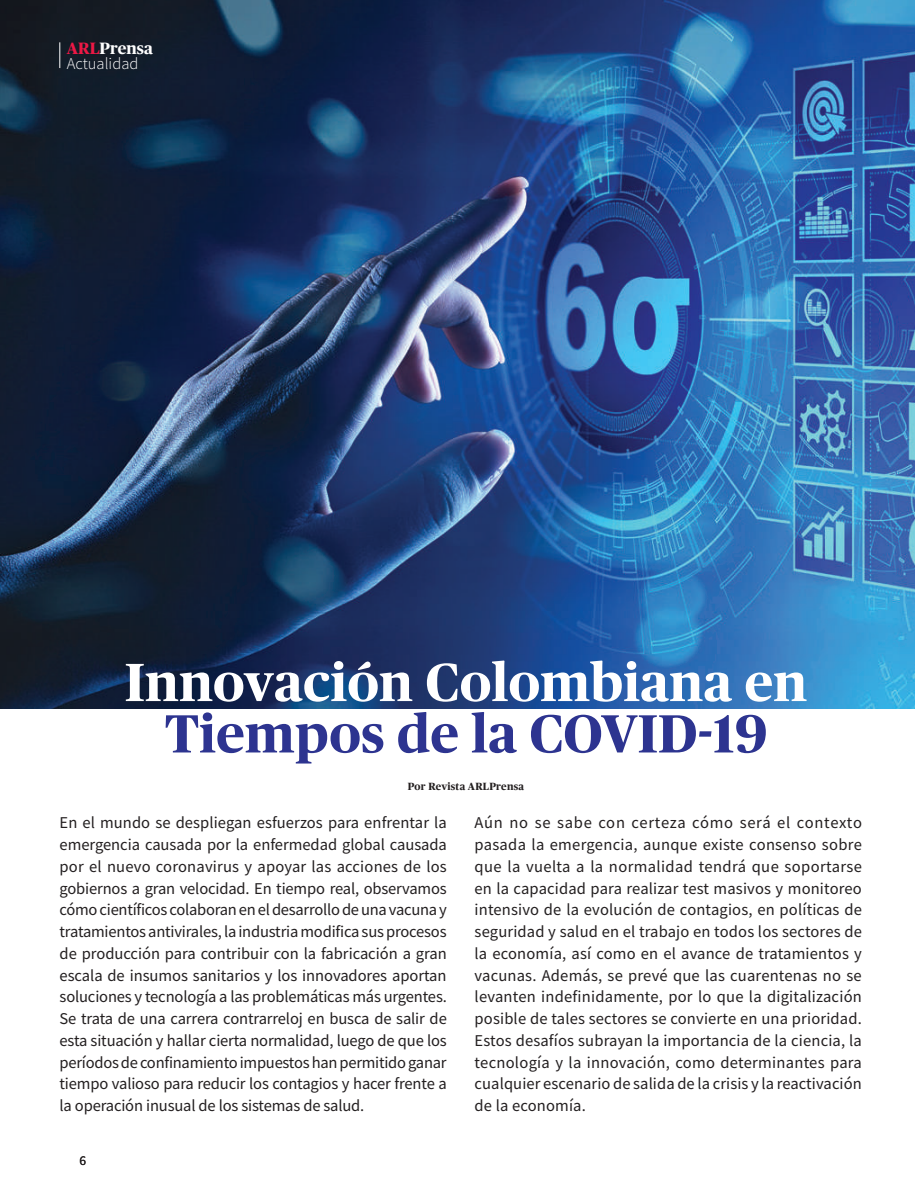
<style>
.page{position:relative;width:915px;height:1191px;background:#fff}
.page>*{position:absolute;margin:0;border:0;box-sizing:border-box;transform-origin:0 0}
.t1{font:700 53.55px "Publico Headline";letter-spacing:.01em;color:#fff}
.t2{font:700 53.55px "Publico Headline";letter-spacing:.01em;color:#2d3490}
.t3{font:16.5px/21.8px "Source Sans Pro";letter-spacing:-.01em;color:#231f20;text-align:justify}
.t4{font:300 16.5px "Source Sans Pro";color:#fff}
.t5{font:700 16.5px "Publico Headline";color:#fff}
.t6{font:13.5px "Source Sans Pro";color:#231f20}
.t7{font:700 10.5px "Publico Headline";letter-spacing:.02em;color:#231f20}
.s1{color:#ed1845}
</style>
<div class="page">
<img style="left:0;top:0;width:914px;height:708px">
<svg style="left:59px;top:42px;width:1px;height:26px"></svg>
<p class="t5" style="left:67px;top:37px;width:88px"><span class="s1">ARL</span>Prensa</p>
<p class="t4" style="left:67px;top:54px;width:73px">Actualidad</p>
<h1 class="t1" style="left:125px;top:644px;width:683px">Innovación Colombiana en</h1>
<h1 class="t2" style="left:165px;top:695px;width:603px">Tiempos de la COVID-19</h1>
<p class="t7" style="left:408px;top:779px;width:117px">Por Revista ARLPrensa</p>
<p class="t3" style="left:474px;top:812px;width:389px">Aún no se sabe con certeza cómo será el contexto pasada la emergencia, aunque existe consenso sobre que la vuelta a la normalidad tendrá que soportarse en la capacidad para realizar test masivos y monitoreo intensivo de la evolución de contagios, en políticas de seguridad y salud en el trabajo en todos los sectores de la economía, así como en el avance de tratamientos y vacunas. Además, se prevé que las cuarentenas no se levanten indefinidamente, por lo que la digitalización posible de tales sectores se convierte en una prioridad.<br>Estos desafíos subrayan la importancia de la ciencia, la tecnología y la innovación, como determinantes para cualquier escenario de salida de la crisis y la reactivación de la economía.</p>
<p class="t3" style="left:60px;top:812px;width:389px">En el mundo se despliegan esfuerzos para enfrentar la emergencia causada por la enfermedad global causada por el nuevo coronavirus y apoyar las acciones de los gobiernos a gran velocidad. En tiempo real, observamos cómo científicos colaboran en el desarrollo de una vacuna y tratamientos antivirales, la industria modifica sus procesos de producción para contribuir con la fabricación a gran escala de insumos sanitarios y los innovadores aportan soluciones y tecnología a las problemáticas más urgentes.<br>Se trata de una carrera contrarreloj en busca de salir de esta situación y hallar cierta normalidad, luego de que los períodos de confinamiento impuestos han permitido ganar tiempo valioso para reducir los contagios y hacer frente a la operación inusual de los sistemas de salud.</p>
<p class="t6" style="left:80px;top:1152px;width:8px">6</p>
</div>
